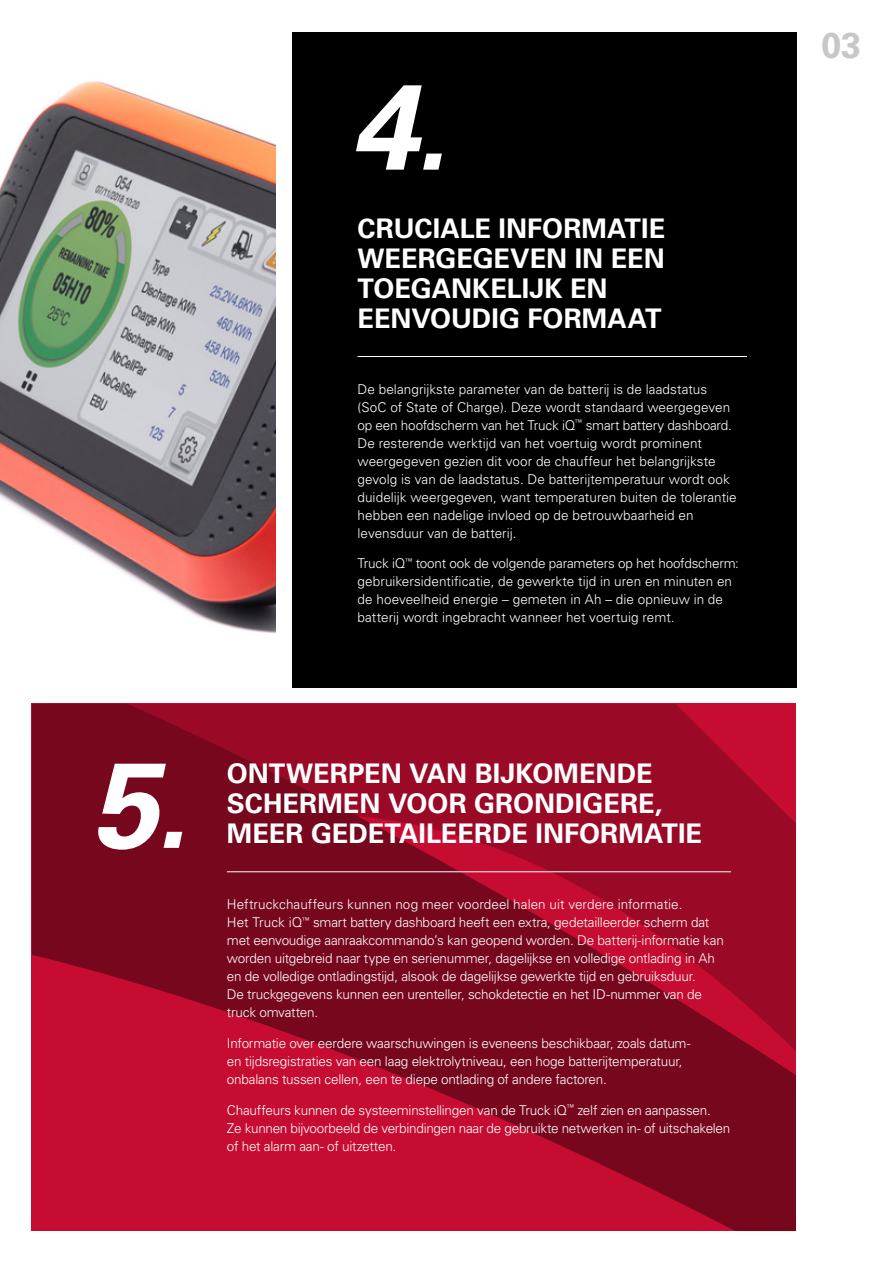
<style>
.page{position:relative;width:893px;height:1263px;background:#fff}
.page>*{position:absolute;margin:0;border:0;box-sizing:border-box;transform-origin:0 0}
.t1{font:italic 700 120.75px "Univers LT Std";color:#fff}
.t2{font:700 36px "Univers LT Std";color:#c7c7c6}
.t3{font:700 27px/30px "Univers LT Std";color:#fff}
.t4{font:300 13.5px/18px "Univers LT Std";letter-spacing:-.01em;color:#fff}
</style>
<div class="page">
<svg style="left:32px;top:704px;width:764px;height:527px;background:#980925"></svg>
<hr style="left:227px;top:871px;width:504px;height:1px;background:#fff">
<div style="left:292px;top:32px;width:504px;height:656px;background:#000"></div>
<hr style="left:358px;top:356px;width:389px;height:1px;background:#fff">
<img style="left:0;top:81px;width:276px;height:553px">
<h1 class="t1" style="left:350px;top:56px;width:99px">4.</h1>
<h3 class="t3" style="left:358px;top:214px;width:309px">CRUCIALE INFORMATIE<br>WEERGEGEVEN IN EEN<br>TOEGANKELIJK EN<br>EENVOUDIG FORMAAT</h3>
<p class="t4" style="left:358px;top:380px;width:381px">De belangrijkste parameter van de batterij is de laadstatus (SoC of State of Charge). Deze wordt standaard weergegeven op een hoofdscherm van het Truck iQ<sup>™</sup> smart battery dashboard.<br>De resterende werktijd van het voertuig wordt prominent weergegeven gezien dit voor de chauffeur het belangrijkste gevolg is van de laadstatus. De batterijtemperatuur wordt ook duidelijk weergegeven, want temperaturen buiten de tolerantie hebben een nadelige invloed op de betrouwbaarheid en levensduur van de batterij.</p>
<p class="t4" style="left:358px;top:555px;width:383px">Truck iQ<sup>™</sup> toont ook de volgende parameters op het hoofdscherm: gebruikersidentificatie, de gewerkte tijd in uren en minuten en de hoeveelheid energie – gemeten in Ah – die opnieuw in de batterij wordt ingebracht wanneer het voertuig remt.</p>
<h1 class="t1" style="left:91px;top:735px;width:99px">5.</h1>
<h3 class="t3" style="left:227px;top:759px;width:477px">ONTWERPEN VAN BIJKOMENDE<br>SCHERMEN VOOR GRONDIGERE,<br>MEER GEDETAILEERDE INFORMATIE</h3>
<p class="t4" style="left:227px;top:895px;width:498px">Heftruckchauffeurs kunnen nog meer voordeel halen uit verdere informatie.<br>Het Truck iQ<sup>™</sup> smart battery dashboard heeft een extra, gedetailleerder scherm dat met eenvoudige aanraakcommando’s kan geopend worden. De batterij-informatie kan worden uitgebreid naar type en serienummer, dagelijkse en volledige ontlading in Ah en de volledige ontladingstijd, alsook de dagelijkse gewerkte tijd en gebruiksduur.<br>De truckgegevens kunnen een urenteller, schokdetectie en het ID-nummer van de truck omvatten.</p>
<p class="t4" style="left:227px;top:1034px;width:465px">Informatie over eerdere waarschuwingen is eveneens beschikbaar, zoals datum&shy;en tijdsregistraties van een laag elektrolytniveau, een hoge batterijtemperatuur, onbalans tussen cellen, een te diepe ontlading of andere factoren.</p>
<p class="t4" style="left:227px;top:1101px;width:505px">Chauffeurs kunnen de systeeminstellingen van de Truck iQ<sup>™</sup> zelf zien en aanpassen.<br>Ze kunnen bijvoorbeeld de verbindingen naar de gebruikte netwerken in- of uitschakelen of het alarm aan- of uitzetten.</p>
<h2 class="t2" style="left:821px;top:24px;width:42px">03</h2>
</div>
